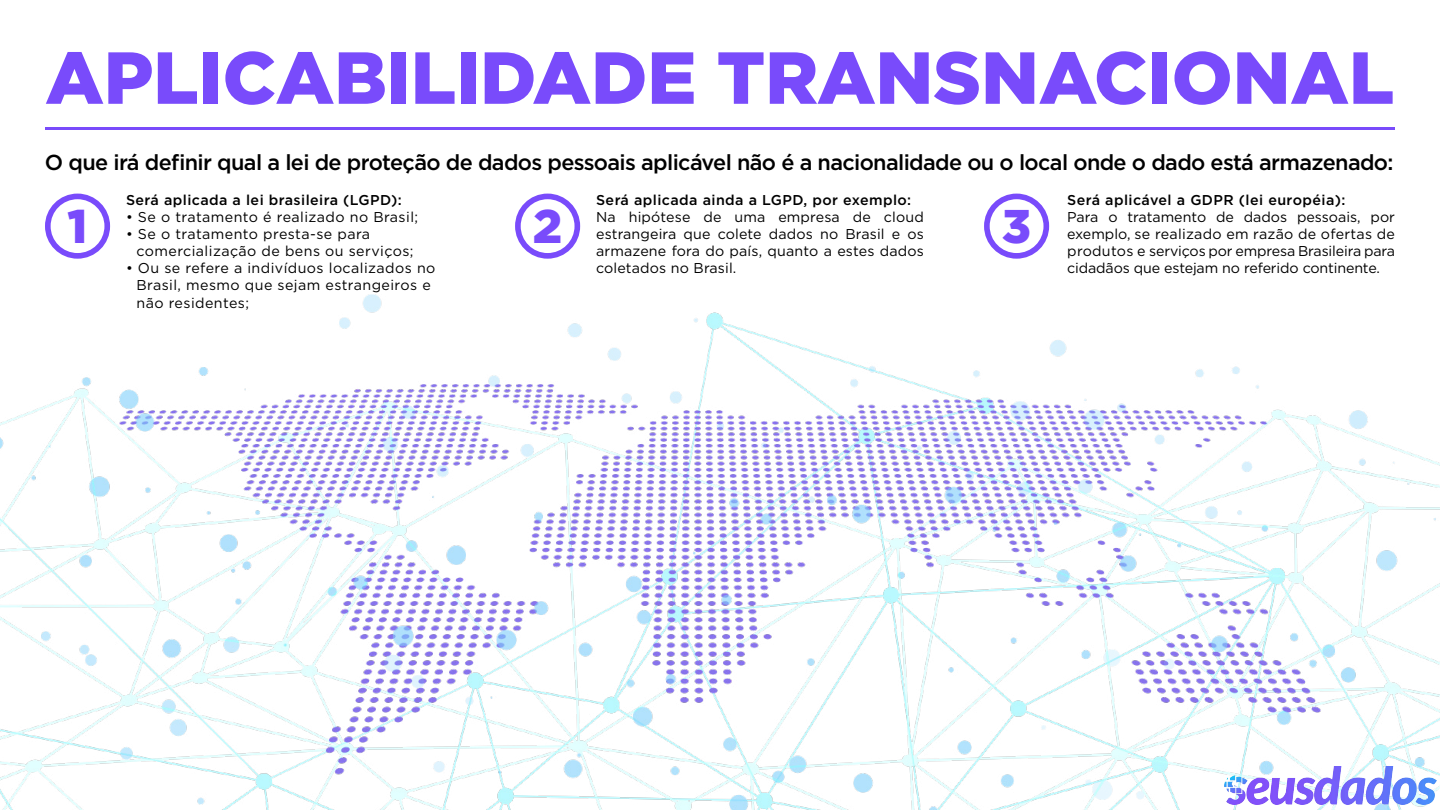
<style>
.page{position:relative;width:1440px;height:810px;background:#fff}
.page>*{position:absolute;margin:0;border:0;box-sizing:border-box;transform-origin:0 0}
.t1{font:900 73.5px "Gotham";color:#794bfb}
.t2{font:900 47.25px "Gotham";color:#794bfb}
.t3{font:500 21.67px "Gotham";letter-spacing:-.03em;color:#000}
.t4{font:14.25px/17.1px "Gotham";letter-spacing:.03em;color:#000}
.t5{font:500 14.25px "Gotham";letter-spacing:.03em;color:#000}
</style>
<div class="page">
<img style="left:0;top:294px;width:1440px;height:516px">
<hr style="left:45px;top:128px;width:1350px;height:2px;background:#794bfb">
<div style="left:45px;top:194px;width:65px;height:65px;border:6px solid #794bfb;border-radius:50%"></div>
<div style="left:515px;top:194px;width:65px;height:65px;border:6px solid #794bfb;border-radius:50%"></div>
<div style="left:984px;top:194px;width:65px;height:65px;border:6px solid #794bfb;border-radius:50%"></div>
<img style="left:1224px;top:766px;width:212px;height:39px">
<h1 class="t1" style="left:45px;top:27px;width:1350px">APLICABILIDADE TRANSNACIONAL</h1>
<h3 class="t3" style="left:45px;top:148px;width:1350px">O que irá definir qual a lei de proteção de dados pessoais aplicável não é a nacionalidade ou o local onde o dado está armazenado:</h3>
<h2 class="t2" style="left:68px;top:193px;width:21px">1</h2>
<p class="t5" style="left:126px;top:191px;width:277px">Será aplicada a lei brasileira (LGPD):</p>
<p class="t4" style="left:126px;top:208px;width:294px">• Se o tratamento é realizado no Brasil;</p>
<p class="t4" style="left:137px;top:225px;width:278px;text-indent:-11px">• Se o tratamento presta-se para comercialização de bens ou serviços;</p>
<p class="t4" style="left:137px;top:259px;width:300px;text-indent:-11px">• Ou se refere a indivíduos localizados no<br>Brasil, mesmo que sejam estrangeiros e não residentes;</p>
<p class="t5" style="left:596px;top:191px;width:317px">Será aplicada ainda a LGPD, por exemplo:</p>
<p class="t4" style="left:596px;top:208px;width:329px;text-align:justify">Na hipótese de uma empresa de cloud estrangeira que colete dados no Brasil e os armazene fora do país, quanto a estes dados coletados no Brasil.</p>
<h2 class="t2" style="left:1002px;top:193px;width:31px">3</h2>
<p class="t5" style="left:1067px;top:191px;width:280px">Será aplicável a GDPR (lei européia):</p>
<p class="t4" style="left:1067px;top:208px;width:329px;text-align:justify">Para o tratamento de dados pessoais, por exemplo, se realizado em razão de ofertas de produtos e serviços por empresa Brasileira para cidadãos que estejam no referido continente.</p>
<h2 class="t2" style="left:533px;top:193px;width:31px">2</h2>
</div>
